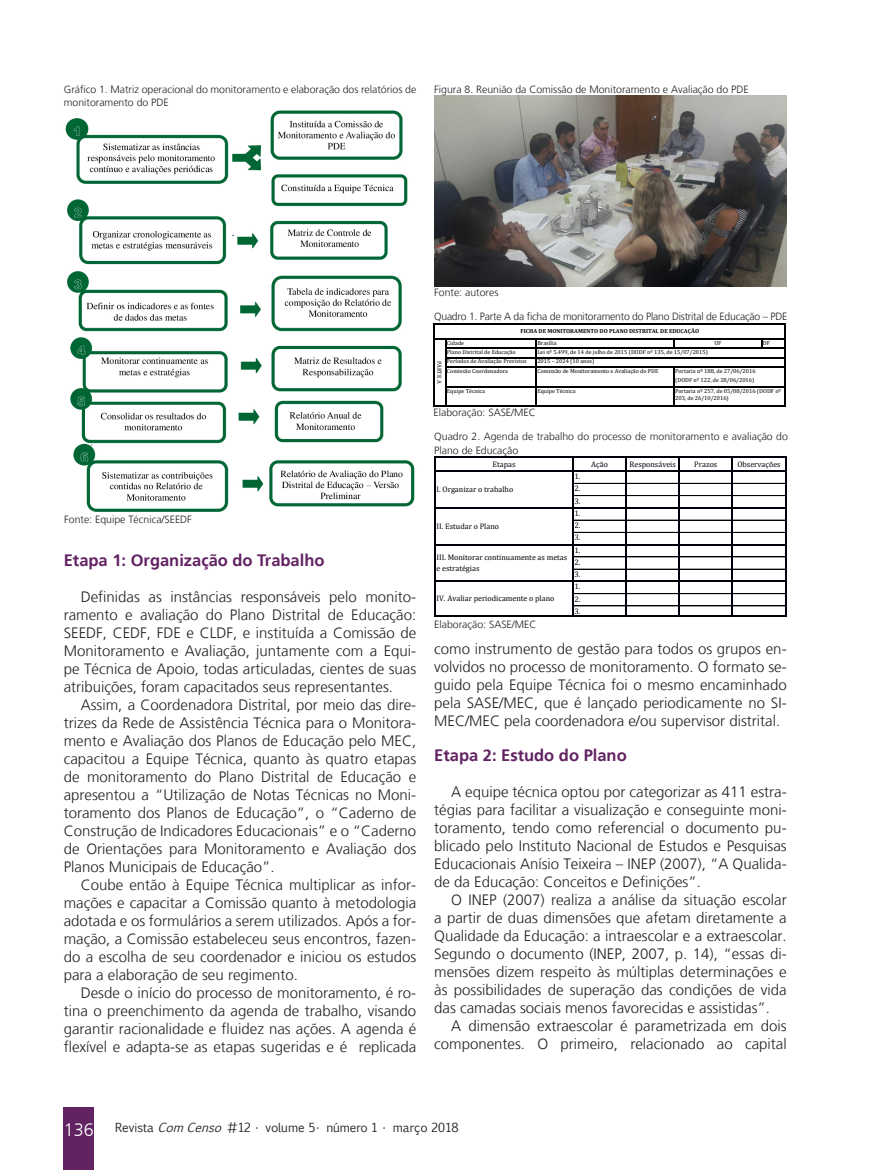
<style>
.page{position:relative;width:893px;height:1170px;background:#fff}
.page>*{position:absolute;margin:0;border:0;box-sizing:border-box;transform-origin:0 0}
.Subtítulo_ROXO_RELAT{font:700 16.5px "Frutiger LT";color:#622362}
.Miolo__10{font:300 15px/18px "Frutiger LT";color:#231f20;text-align:justify}
.t1{font:12px "Euphemia CAS";color:#231f20}
.Legendas{font:300 10.5px/13.5px "Frutiger LT";color:#231f20}
.Legendas-2{font:300 10.5px "Frutiger LT";letter-spacing:-.02em;color:#231f20}
.t2{font:7.95px/12.3px "Cambria";color:#00000a;text-align:justify}
.t3{font:5.85px/9.4px "Cambria";color:#00000a}
.t4{font:700 5.85px "Cambria";color:#00000a}
.s1{font-family:"Frutiger LT";font-weight:300;font-size:18px;color:#fff}
.s2{font-style:italic}
</style>
<div class="page">
<img style="left:434px;top:96px;width:353px;height:190px">
<svg style="left:673px;top:339px;width:2px;height:8px"></svg>
<hr style="left:434px;top:323px;width:1px;height:83px;background:#000001">
<hr style="left:785px;top:324px;width:1px;height:82px;background:#000001">
<hr style="left:445px;top:339px;width:1px;height:67px;background:#000001">
<hr style="left:536px;top:339px;width:1px;height:67px;background:#000001">
<hr style="left:673px;top:367px;width:2px;height:39px;background:#000001">
<hr style="left:435px;top:323px;width:351px;height:1px;background:#000001">
<hr style="left:435px;top:338px;width:351px;height:1px;background:#000001">
<hr style="left:446px;top:347px;width:340px;height:2px;background:#000001">
<hr style="left:446px;top:357px;width:340px;height:1px;background:#000001">
<hr style="left:446px;top:366px;width:340px;height:2px;background:#000001">
<hr style="left:446px;top:386px;width:340px;height:1px;background:#000001">
<hr style="left:435px;top:405px;width:351px;height:1px;background:#000001">
<hr style="left:574px;top:483px;width:51px;height:1px;background:#000">
<hr style="left:627px;top:483px;width:51px;height:1px;background:#000">
<hr style="left:680px;top:483px;width:52px;height:1px;background:#000">
<hr style="left:574px;top:495px;width:51px;height:1px;background:#000">
<hr style="left:627px;top:495px;width:51px;height:1px;background:#000">
<hr style="left:680px;top:495px;width:52px;height:1px;background:#000">
<hr style="left:574px;top:520px;width:51px;height:1px;background:#000">
<hr style="left:627px;top:520px;width:51px;height:1px;background:#000">
<hr style="left:680px;top:520px;width:52px;height:1px;background:#000">
<hr style="left:574px;top:532px;width:51px;height:1px;background:#000">
<hr style="left:627px;top:532px;width:51px;height:1px;background:#000">
<hr style="left:680px;top:532px;width:52px;height:1px;background:#000">
<hr style="left:574px;top:556px;width:51px;height:1px;background:#00000a">
<hr style="left:574px;top:557px;width:51px;height:1px;background:#000">
<hr style="left:627px;top:556px;width:51px;height:1px;background:#00000a">
<hr style="left:627px;top:557px;width:51px;height:1px;background:#000">
<hr style="left:680px;top:556px;width:52px;height:1px;background:#00000a">
<hr style="left:680px;top:557px;width:52px;height:1px;background:#000">
<hr style="left:574px;top:569px;width:51px;height:1px;background:#000">
<hr style="left:627px;top:569px;width:51px;height:1px;background:#000">
<hr style="left:680px;top:569px;width:52px;height:1px;background:#000">
<hr style="left:574px;top:593px;width:51px;height:1px;background:#000">
<hr style="left:627px;top:593px;width:51px;height:1px;background:#000">
<hr style="left:680px;top:593px;width:52px;height:1px;background:#000">
<hr style="left:574px;top:605px;width:51px;height:1px;background:#000">
<hr style="left:627px;top:605px;width:51px;height:1px;background:#000">
<hr style="left:680px;top:605px;width:52px;height:1px;background:#000">
<hr style="left:434px;top:456px;width:2px;height:161px;background:#00000a">
<hr style="left:572px;top:458px;width:2px;height:159px;background:#00000a">
<hr style="left:625px;top:458px;width:2px;height:159px;background:#00000a">
<hr style="left:678px;top:458px;width:2px;height:159px;background:#00000a">
<hr style="left:732px;top:458px;width:1px;height:159px;background:#00000a">
<hr style="left:785px;top:458px;width:1px;height:159px;background:#00000a">
<hr style="left:436px;top:456px;width:350px;height:2px;background:#00000a">
<hr style="left:436px;top:470px;width:350px;height:2px;background:#00000a">
<hr style="left:733px;top:483px;width:52px;height:1px;background:#000">
<hr style="left:733px;top:495px;width:52px;height:1px;background:#000">
<hr style="left:436px;top:507px;width:350px;height:1px;background:#00000a">
<hr style="left:733px;top:520px;width:52px;height:1px;background:#000">
<hr style="left:733px;top:532px;width:52px;height:1px;background:#000">
<hr style="left:436px;top:543px;width:350px;height:2px;background:#00000a">
<hr style="left:733px;top:556px;width:52px;height:1px;background:#00000a">
<hr style="left:733px;top:557px;width:52px;height:1px;background:#000">
<hr style="left:733px;top:569px;width:52px;height:1px;background:#000">
<hr style="left:436px;top:580px;width:350px;height:2px;background:#00000a">
<hr style="left:733px;top:593px;width:52px;height:1px;background:#000">
<hr style="left:733px;top:605px;width:52px;height:1px;background:#000">
<hr style="left:436px;top:615px;width:350px;height:2px;background:#00000a">
<img style="left:65px;top:110px;width:350px;height:402px">
<div style="left:64px;top:1107px;width:30px;height:62px;background:#622362"></div>
<p class="Legendas" style="left:64px;top:83px;width:354px">Gráfico 1. Matriz operacional do monitoramento e elaboração dos relatórios de monitoramento do PDE</p>
<p class="Legendas" style="left:434px;top:83px;width:316px">Figura 8. Reunião da Comissão de Monitoramento e Avaliação do PDE</p>
<p class="Legendas" style="left:64px;top:512px;width:129px">Fonte: Equipe Técnica/SEEDF</p>
<p class="Subtítulo_ROXO_RELAT" style="left:64px;top:550px;width:262px">Etapa 1: Organização do Trabalho</p>
<p class="Miolo__10" style="left:64px;top:587px;width:354px;text-indent:17px">Definidas as instâncias responsáveis pelo monito&shy;ramento e avaliação do Plano Distrital de Educação:<br>SEEDF, CEDF, FDE e CLDF, e instituída a Comissão de Monitoramento e Avaliação, juntamente com a Equi&shy;pe Técnica de Apoio, todas articuladas, cientes de suas atribuições, foram capacitados seus representantes.</p>
<p class="Miolo__10" style="left:64px;top:695px;width:354px;text-indent:17px">Assim, a Coordenadora Distrital, por meio das dire&shy;trizes da Rede de Assistência Técnica para o Monitora&shy;mento e Avaliação dos Planos de Educação pelo MEC, capacitou a Equipe Técnica, quanto às quatro etapas de monitoramento do Plano Distrital de Educação e apresentou a “Utilização de Notas Técnicas no Moni&shy;toramento dos Planos de Educação”, o “Caderno de Construção de Indicadores Educacionais” e o “Caderno de Orientações para Monitoramento e Avaliação dos Planos Municipais de Educação”.</p>
<p class="Miolo__10" style="left:64px;top:875px;width:354px;text-indent:17px">Coube então à Equipe Técnica multiplicar as infor&shy;mações e capacitar a Comissão quanto à metodologia adotada e os formulários a serem utilizados. Após a for&shy;mação, a Comissão estabeleceu seus encontros, fazen&shy;do a escolha de seu coordenador e iniciou os estudos para a elaboração de seu regimento.</p>
<p class="Miolo__10" style="left:64px;top:983px;width:354px;text-indent:17px">Desde o início do processo de monitoramento, é ro&shy;tina o preenchimento da agenda de trabalho, visando garantir racionalidade e fluidez nas ações. A agenda é flexível e adapta-se as etapas sugeridas e é replicada</p>
<p class="Legendas" style="left:434px;top:285px;width:66px">Fonte: autores</p>
<p class="Legendas-2" style="left:434px;top:310px;width:355px">Quadro 1. Parte A da ficha de monitoramento do Plano Distrital de Educação – PDE</p>
<p class="t4" style="left:520px;top:327px;width:180px">FICHA DE MONITORAMENTO DO PLANO DISTRITAL DE EDUCAÇÃO</p>
<p class="t3" style="left:447px;top:338px;width:19px">Cidade</p>
<p class="t3" style="left:537px;top:338px;width:21px">Brasília</p>
<p class="t3" style="left:714px;top:338px;width:8px">UF</p>
<p class="t3" style="left:763px;top:338px;width:9px">DF</p>
<p class="t3" style="left:447px;top:347px;width:81px">Plano Distrital de Educação<br>Períodos de Avaliação Previstos</p>
<p class="t3" style="left:447px;top:386px;width:40px">Equipe Técnica</p>
<p class="t3" style="left:537px;top:386px;width:40px">Equipe Técnica</p>
<p class="t3" style="left:537px;top:347px;width:172px">Lei nº 5.499, de 14 de julho de 2015 (DODF nº 135, de 15/07/2015)<br>2015 – 2024 (10 anos)</p>
<p class="t3" style="left:444px;top:361px;width:24px;rotate:90deg">PARTE A</p>
<p class="t3" style="left:447px;top:366px;width:63px">Comissão Coordenadora</p>
<p class="t3" style="left:537px;top:366px;width:123px">Comissão de Monitoramento e Avaliação do PDE</p>
<p class="t3" style="left:675px;top:366px;width:82px">Portaria nº 188, de 27/06/2016 (DODF nº 122, de 28/06/2016)</p>
<p class="t3" style="left:675px;top:387px;width:108px;line-height:7.5px">Portaria nº 257, de 05/08/2016 (DODF nº<br>203, de 26/10/2016)</p>
<p class="Legendas" style="left:434px;top:406px;width:104px">Elaboração: SASE/MEC</p>
<p class="Legendas" style="left:434px;top:430px;width:355px">Quadro 2. Agenda de trabalho do processo de monitoramento e avaliação do<br>Plano de Educação</p>
<p class="t2" style="left:492px;top:458px;width:25px">Etapas</p>
<p class="t2" style="left:591px;top:458px;width:18px">Ação</p>
<p class="t2" style="left:629px;top:458px;width:48px">Responsáveis</p>
<p class="t2" style="left:694px;top:458px;width:25px">Prazos</p>
<p class="t2" style="left:737px;top:458px;width:45px">Observações</p>
<p class="t2" style="left:574px;top:470px;width:8px">1.<br>2.<br>3.<br>1.<br>2.<br>3.<br>1.<br>2.<br>3.<br>1.<br>2.<br>3.</p>
<p class="t2" style="left:437px;top:483px;width:78px">I. Organizar o trabalho</p>
<p class="t2" style="left:437px;top:520px;width:64px">II. Estudar o Plano</p>
<p class="t2" style="left:437px;top:552px;width:132px;line-height:10.2px">III. Monitorar continuamente as metas e estratégias</p>
<p class="t2" style="left:437px;top:592px;width:119px">IV. Avaliar periodicamente o plano</p>
<p class="Legendas" style="left:434px;top:617px;width:104px">Elaboração: SASE/MEC</p>
<p class="Miolo__10" style="left:434px;top:640px;width:354px">como instrumento de gestão para todos os grupos en&shy;volvidos no processo de monitoramento. O formato se&shy;guido pela Equipe Técnica foi o mesmo encaminhado pela SASE/MEC, que é lançado periodicamente no SI-MEC/MEC pela coordenadora e/ou supervisor distrital.</p>
<p class="Subtítulo_ROXO_RELAT" style="left:434px;top:745px;width:194px">Etapa 2: Estudo do Plano</p>
<p class="Miolo__10" style="left:434px;top:782px;width:354px;text-indent:17px">A equipe técnica optou por categorizar as 411 estra&shy;tégias para facilitar a visualização e conseguinte moni&shy;toramento, tendo como referencial o documento pu&shy;blicado pelo Instituto Nacional de Estudos e Pesquisas Educacionais Anísio Teixeira – INEP (2007), “A Qualida&shy;de da Educação: Conceitos e Definições”.</p>
<p class="Miolo__10" style="left:434px;top:890px;width:354px;text-indent:17px">O INEP (2007) realiza a análise da situação escolar a partir de duas dimensões que afetam diretamente a Qualidade da Educação: a intraescolar e a extraescolar.<br>Segundo o documento (INEP, 2007, p. 14), “essas di&shy;mensões dizem respeito às múltiplas determinações e às possibilidades de superação das condições de vida das camadas sociais menos favorecidas e assistidas”.</p>
<p class="Miolo__10" style="left:434px;top:1016px;width:354px;text-align:right">A dimensão extraescolar é parametrizada em dois componentes. O primeiro, relacionado ao capital</p>
<p class="t1" style="left:64px;top:1119px;width:396px"><span class="s1">136</span> Revista <span class="s2">ComCenso</span> #12 • volume 5• número 1 • março 2018</p>
</div>
